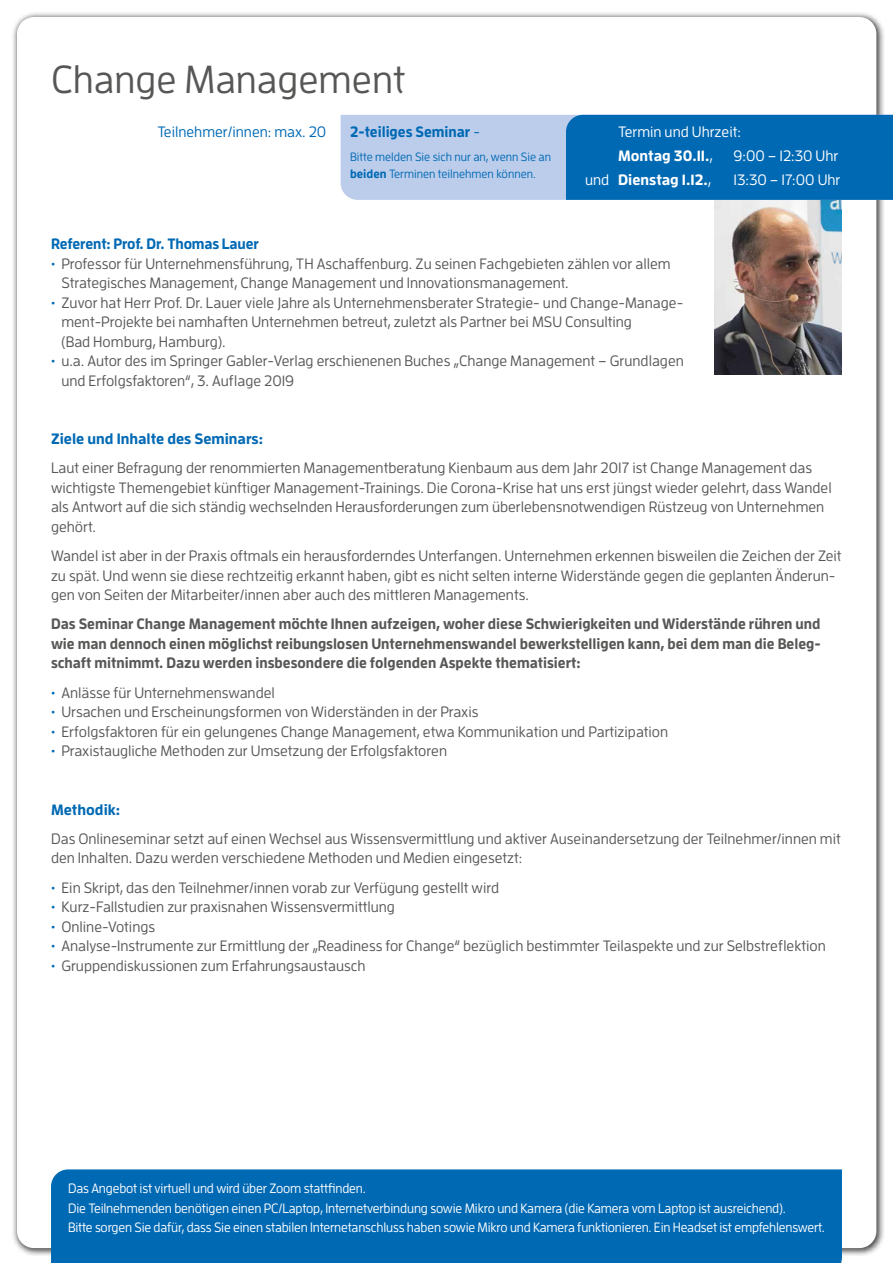
<style>
.page{position:relative;width:893px;height:1263px;background:#fff}
.page>*{position:absolute;margin:0;border:0;box-sizing:border-box;transform-origin:0 0}
.t1{font:500 39px "Enzo OT";color:#575756}
.t2{font:500 15px/19.5px "Enzo OT";color:#575756}
.t3{font:700 15px/19.5px "Enzo OT";color:#575756;text-align:justify;scale:.96 1}
.t4{font:500 15px/24px "Enzo OT";color:#fff}
.t5{font:700 15px "Enzo OT";color:#0069b4;scale:.96 1}
.t6{font:700 15px "Enzo OT";color:#0069b4}
.t7{font:500 15px "Enzo OT";color:#0069b4}
.t8{font:700 15px "Enzo OT";color:#fff}
.t9{font:500 13.5px/19.5px "Enzo OT";letter-spacing:-.01em;color:#fff}
.t10{font:500 12px/16.5px "Enzo OT";color:#0069b4}
.s1{font-weight:500}
.s2{font-weight:700}
.s3{color:#0069b4}
</style>
<div class="page">
<div style="left:11px;top:11px;width:874px;height:1245px;background:#000;opacity:.75"></div>
<div style="left:17px;top:17px;width:859px;height:1231px;background:#fff;border-radius:17px"></div>
<div style="left:51px;top:1169px;width:791px;height:94px;background:#0069b4"></div>
<img style="left:714px;top:200px;width:128px;height:174px">
<div style="left:341px;top:115px;width:225px;height:85px;background:#bccdeb"></div>
<div style="left:566px;top:115px;width:327px;height:85px;background:#0069b4"></div>
<h1 class="t1" style="left:51px;top:57px;width:356px">Change Management</h1>
<p class="t7" style="left:157px;top:123px;width:170px">Teilnehmer/innen: max. 20</p>
<p class="t5" style="left:350px;top:123px;width:137px">2-teiliges Seminar <span class="s1">-</span></p>
<p class="t10" style="left:350px;top:149px;width:202px">Bitte melden Sie sich nur an, wenn Sie an <span class="s2">beiden</span> Terminen teilnehmen können.</p>
<p class="t4" style="left:618px;top:120px;width:124px">Termin und Uhrzeit:<br><span class="s2">Montag 30.11.</span>,</p>
<p class="t4" style="left:734px;top:144px;width:106px">9:00 – 12:30 Uhr</p>
<p class="t8" style="left:585px;top:171px;width:127px"><span class="s1">und</span> Dienstag 1.12.<span class="s1">,</span></p>
<p class="t4" style="left:734px;top:168px;width:108px">13:30 – 17:00 Uhr</p>
<p class="t5" style="left:51px;top:234px;width:218px">Referent: Prof. Dr. Thomas Lauer</p>
<p class="t2" style="left:61px;top:253px;width:611px;text-indent:-10px"><span class="s3">•</span> Professor für Unternehmensführung, TH Aschaffenburg. Zu seinen Fachgebieten zählen vor allem<br>Strategisches Management, Change Management und Innovationsmanagement.</p>
<p class="t2" style="left:61px;top:292px;width:623px;text-indent:-10px"><span class="s3">•</span> Zuvor hat Herr Prof. Dr. Lauer viele Jahre als Unternehmensberater Strategie- und Change-Manage&shy;ment-Projekte bei namhaften Unternehmen betreut, zuletzt als Partner bei MSU Consulting<br>(Bad Homburg, Hamburg).</p>
<p class="t2" style="left:61px;top:351px;width:624px;text-indent:-10px"><span class="s3">•</span> u.a. Autor des im Springer Gabler-Verlag erschienenen Buches „Change Management – Grundlagen und Erfolgsfaktoren“, 3. Auflage 2019</p>
<p class="t6" style="left:51px;top:429px;width:214px">Ziele und Inhalte des Seminars:</p>
<p class="t2" style="left:51px;top:458px;width:782px">Laut einer Befragung der renommierten Managementberatung Kienbaum aus dem Jahr 2017 ist Change Management das wichtigste Themengebiet künftiger Management-Trainings. Die Corona-Krise hat uns erst jüngst wieder gelehrt, dass Wandel als Antwort auf die sich ständig wechselnden Herausforderungen zum überlebensnotwendigen Rüstzeug von Unternehmen gehört.</p>
<p class="t2" style="left:51px;top:546px;width:792px">Wandel ist aber in der Praxis oftmals ein herausforderndes Unterfangen. Unternehmen erkennen bisweilen die Zeichen der Zeit zu spät. Und wenn sie diese rechtzeitig erkannt haben, gibt es nicht selten interne Widerstände gegen die geplanten Änderun&shy;gen von Seiten der Mitarbeiter/innen aber auch des mittleren Managements.</p>
<p class="t3" style="left:51px;top:614px;width:803px">Das Seminar Change Management möchte Ihnen aufzeigen, woher diese Schwierigkeiten und Widerstände rühren und wie man dennoch einen möglichst reibungslosen Unternehmenswandel bewerkstelligen kann, bei dem man die Beleg&shy;schaft mitnimmt. Dazu werden insbesondere die folgenden Aspekte thematisiert:</p>
<p class="t2" style="left:51px;top:682px;width:225px"><span class="s3">•</span> Anlässe für Unternehmenswandel</p>
<p class="t2" style="left:51px;top:702px;width:429px"><span class="s3">•</span> Ursachen und Erscheinungsformen von Widerständen in der Praxis</p>
<p class="t2" style="left:51px;top:721px;width:619px"><span class="s3">•</span> Erfolgsfaktoren für ein gelungenes Change Management, etwa Kommunikation und Partizipation</p>
<p class="t2" style="left:51px;top:741px;width:398px"><span class="s3">•</span> Praxistaugliche Methoden zur Umsetzung der Erfolgsfaktoren</p>
<p class="t6" style="left:51px;top:800px;width:71px">Methodik:</p>
<p class="t2" style="left:51px;top:829px;width:791px">Das Onlineseminar setzt auf einen Wechsel aus Wissensvermittlung und aktiver Auseinandersetzung der Teilnehmer/innen mit den Inhalten. Dazu werden verschiedene Methoden und Medien eingesetzt:</p>
<p class="t2" style="left:51px;top:877px;width:450px"><span class="s3">•</span> Ein Skript, das den Teilnehmer/innen vorab zur Verfügung gestellt wird</p>
<p class="t2" style="left:51px;top:897px;width:345px"><span class="s3">•</span> Kurz-Fallstudien zur praxisnahen Wissensvermittlung</p>
<p class="t2" style="left:51px;top:916px;width:106px"><span class="s3">•</span> Online-Votings</p>
<p class="t2" style="left:51px;top:936px;width:776px"><span class="s3">•</span> Analyse-Instrumente zur Ermittlung der „Readiness for Change“ bezüglich bestimmter Teilaspekte und zur Selbstreflektion</p>
<p class="t2" style="left:51px;top:955px;width:316px"><span class="s3">•</span> Gruppendiskussionen zum Erfahrungsaustausch</p>
<p class="t9" style="left:68px;top:1179px;width:758px">Das Angebot ist virtuell und wird über Zoom stattfinden.<br>Die Teilnehmenden benötigen einen PC/Laptop, Internetverbindung sowie Mikro und Kamera (die Kamera vom Laptop ist ausreichend).<br>Bitte sorgen Sie dafür, dass Sie einen stabilen Internetanschluss haben sowie Mikro und Kamera funktionieren. Ein Headset ist empfehlenswert.</p>
</div>
